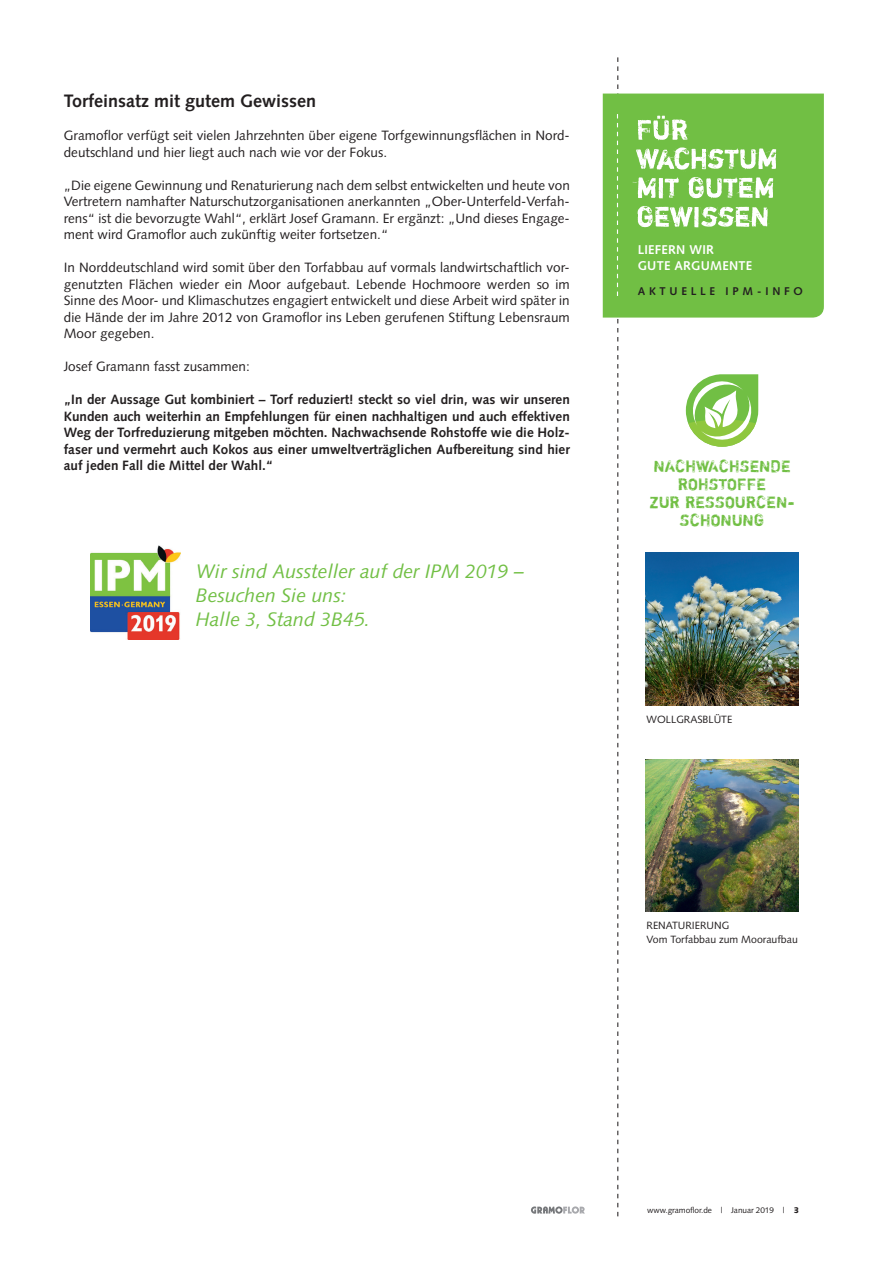
<style>
.page{position:relative;width:893px;height:1263px;background:#fff}
.page>*{position:absolute;margin:0;border:0;box-sizing:border-box;transform-origin:0 0}
.t1{font:italic 19.5px/24px "Syntax";color:#71bf44}
.t2{font:700 18px "Syntax";color:#231f20}
.t3{font:16.5px/18px "Shortcut";letter-spacing:.01em;color:#71bf44;text-align:center}
.t4{font:13.5px/16.5px "Syntax";color:#231f20;text-align:justify}
.t5{font:700 13.5px/16.5px "Syntax";color:#231f20;text-align:justify}
.t6{font:700 12.75px/16px "Syntax";letter-spacing:.02em;color:#fff}
.t7{font:700 11.25px "Syntax";letter-spacing:.33em;color:#231f20}
.t8{font:10.5px/13.5px "Syntax";color:#231f20}
.t9{font:8.25px "Syntax";letter-spacing:-.01em;color:#231f20}
.s1{font-weight:900}
</style>
<div class="page">
<img style="left:646px;top:552px;width:152px;height:153px">
<img style="left:646px;top:759px;width:152px;height:153px">
<div style="left:603px;top:94px;width:221px;height:224px;background:#71bf44"></div>
<svg style="left:617px;top:57px;width:1px;height:1159px"></svg>
<svg style="left:637px;top:206px;width:133px;height:21px"></svg>
<svg style="left:633px;top:147px;width:143px;height:51px"></svg>
<svg style="left:638px;top:116px;width:51px;height:24px"></svg>
<svg style="left:531px;top:1206px;width:54px;height:8px"></svg>
<img style="left:91px;top:545px;width:89px;height:94px">
<svg style="left:686px;top:374px;width:72px;height:73px"></svg>
<h2 class="t2" style="left:64px;top:91px;width:254px">Torfeinsatz mit gutem Gewissen</h2>
<p class="t4" style="left:64px;top:127px;width:508px">Gramoflor verfügt seit vielen Jahrzehnten über eigene Torfgewinnungsflächen in Nord&shy;deutschland und hier liegt auch nach wie vor der Fokus.</p>
<p class="t4" style="left:64px;top:177px;width:508px">„Die eigene Gewinnung und Renaturierung nach dem selbst entwickelten und heute von Vertretern namhafter Naturschutzorganisationen anerkannten „Ober-Unterfeld-Verfah&shy;rens“ ist die bevorzugte Wahl“, erklärt Josef Gramann. Er ergänzt: „Und dieses Engage&shy;ment wird Gramoflor auch zukünftig weiter fortsetzen.“</p>
<p class="t4" style="left:64px;top:259px;width:508px">In Norddeutschland wird somit über den Torfabbau auf vormals landwirtschaftlich vor&shy;genutzten Flächen wieder ein Moor aufgebaut. Lebende Hochmoore werden so im Sinne des Moor- und Klimaschutzes engagiert entwickelt und diese Arbeit wird später in die Hände der im Jahre 2012 von Gramoflor ins Leben gerufenen Stiftung Lebensraum Moor gegeben.</p>
<p class="t4" style="left:64px;top:358px;width:188px">Josef Gramann fasst zusammen:</p>
<p class="t5" style="left:64px;top:391px;width:508px">„In der Aussage Gut kombiniert – Torf reduziert! steckt so viel drin, was wir unseren Kunden auch weiterhin an Empfehlungen für einen nachhaltigen und auch effektiven Weg der Torfreduzierung mitgeben möchten. Nachwachsende Rohstoffe wie die Holz&shy;faser und vermehrt auch Kokos aus einer umweltverträglichen Aufbereitung sind hier auf jeden Fall die Mittel der Wahl.“</p>
<h1 class="t1" style="left:196px;top:559px;width:330px">Wir sind Aussteller auf der IPM 2019 –<br>Besuchen Sie uns:<br>Halle 3, Stand 3B45.</h1>
<p class="t6" style="left:638px;top:242px;width:116px">LIEFERN WIR<br>GUTE ARGUMENTE</p>
<p class="t7" style="left:638px;top:285px;width:167px">AKTUELLE IPM-INFO</p>
<p class="t3" style="left:650px;top:456px;width:146px">NACHWACHSENDE<br>ROHSTOFFE<br>ZUR RESSOURCEN-<br>SCHONUNG</p>
<p class="t8" style="left:647px;top:712px;width:87px">WOLLGRASBLÜTE</p>
<p class="t8" style="left:647px;top:919px;width:153px">RENATURIERUNG<br>Vom Torfabbau zum Mooraufbau</p>
<p class="t9" style="left:647px;top:1205px;width:154px">www.gramoflor.de | Januar 2019 | <span class="s1">3</span></p>
</div>
